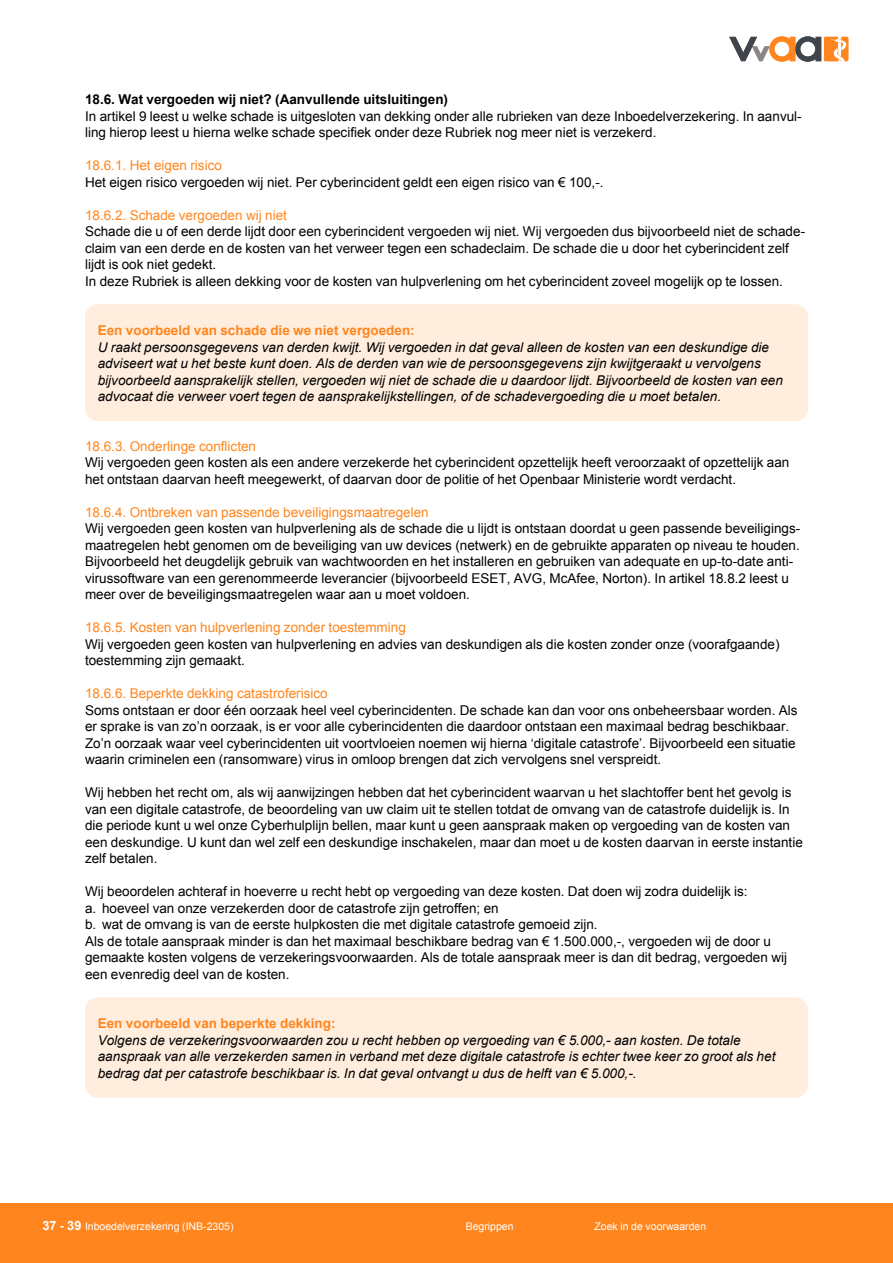
<style>
.page{position:relative;width:893px;height:1263px;background:#fff}
.page>*{position:absolute;margin:0;border:0;box-sizing:border-box;transform-origin:0 0}
.t1{font:13.5px/16.5px "Arial";color:#000}
.t2{font:italic 13.5px/16.5px "Arial";color:#000}
.t3{font:13.5px "Arial";color:#ff861e}
.t4{font:700 13.5px "Arial";color:#ff861e}
.t5{font:700 13.5px "Arial";color:#000}
.t6{font:10.5px "Arial";color:#fff}
.s1{font-weight:700;font-size:12.75px}
</style>
<div class="page">
<div style="left:0;top:1203px;width:893px;height:60px;background:#ff861e"></div>
<svg style="left:729px;top:36px;width:119px;height:26px"></svg>
<div style="left:85px;top:304px;width:723px;height:117px;background:#ffeddd;border-radius:13px"></div>
<div style="left:85px;top:997px;width:723px;height:101px;background:#ffeddd;border-radius:13px"></div>
<p class="t5" style="left:85px;top:91px;width:365px">18.6. Wat vergoeden wij niet? (Aanvullende uitsluitingen)</p>
<p class="t1" style="left:85px;top:108px;width:718px">In artikel 9 leest u welke schade is uitgesloten van dekking onder alle rubrieken van deze Inboedelverzekering. In aanvul&shy;ling hierop leest u hierna welke schade specifiek onder deze Rubriek nog meer niet is verzekerd.</p>
<p class="t3" style="left:85px;top:157px;width:138px">18.6.1. Het eigen risico</p>
<p class="t1" style="left:85px;top:174px;width:520px">Het eigen risico vergoeden wij niet. Per cyberincident geldt een eigen risico van € 100,-.</p>
<p class="t3" style="left:85px;top:206px;width:203px">18.6.2. Schade vergoeden wij niet</p>
<p class="t1" style="left:85px;top:223px;width:722px">Schade die u of een derde lijdt door een cyberincident vergoeden wij niet. Wij vergoeden dus bijvoorbeeld niet de schade&shy;claim van een derde en de kosten van het verweer tegen een schadeclaim. De schade die u door het cyberincident zelf lijdt is ook niet gedekt.<br>In deze Rubriek is alleen dekking voor de kosten van hulpverlening om het cyberincident zoveel mogelijk op te lossen.</p>
<p class="t4" style="left:98px;top:322px;width:318px">Een voorbeeld van schade die we niet vergoeden:</p>
<p class="t2" style="left:98px;top:339px;width:687px">U raakt persoonsgegevens van derden kwijt. Wij vergoeden in dat geval alleen de kosten van een deskundige die adviseert wat u het beste kunt doen. Als de derden van wie de persoonsgegevens zijn kwijtgeraakt u vervolgens bijvoorbeeld aansprakelijk stellen, vergoeden wij niet de schade die u daardoor lijdt. Bijvoorbeeld de kosten van een advocaat die verweer voert tegen de aansprakelijkstellingen, of de schadevergoeding die u moet betalen.</p>
<p class="t3" style="left:85px;top:437px;width:173px">18.6.3. Onderlinge conflicten</p>
<p class="t1" style="left:85px;top:454px;width:706px">Wij vergoeden geen kosten als een andere verzekerde het cyberincident opzettelijk heeft veroorzaakt of opzettelijk aan het ontstaan daarvan heeft meegewerkt, of daarvan door de politie of het Openbaar Ministerie wordt verdacht.</p>
<p class="t3" style="left:85px;top:503px;width:345px">18.6.4. Ontbreken van passende beveiligingsmaatregelen</p>
<p class="t1" style="left:85px;top:520px;width:717px">Wij vergoeden geen kosten van hulpverlening als de schade die u lijdt is ontstaan doordat u geen passende beveiligings&shy;maatregelen hebt genomen om de beveiliging van uw devices (netwerk) en de gebruikte apparaten op niveau te houden.<br>Bijvoorbeeld het deugdelijk gebruik van wachtwoorden en het installeren en gebruiken van adequate en up-to-date anti&shy;virussoftware van een gerenommeerde leverancier (bijvoorbeeld ESET, AVG, McAfee, Norton). In artikel 18.8.2 leest u meer over de beveiligingsmaatregelen waar aan u moet voldoen.</p>
<p class="t3" style="left:85px;top:619px;width:322px">18.6.5. Kosten van hulpverlening zonder toestemming</p>
<p class="t1" style="left:85px;top:636px;width:696px">Wij vergoeden geen kosten van hulpverlening en advies van deskundigen als die kosten zonder onze (voorafgaande) toestemming zijn gemaakt.</p>
<p class="t3" style="left:85px;top:685px;width:244px">18.6.6. Beperkte dekking catastroferisico</p>
<p class="t1" style="left:85px;top:702px;width:714px">Soms ontstaan er door één oorzaak heel veel cyberincidenten. De schade kan dan voor ons onbeheersbaar worden. Als er sprake is van zo’n oorzaak, is er voor alle cyberincidenten die daardoor ontstaan een maximaal bedrag beschikbaar.<br>Zo’n oorzaak waar veel cyberincidenten uit voortvloeien noemen wij hierna ‘digitale catastrofe’. Bijvoorbeeld een situatie waarin criminelen een (ransomware) virus in omloop brengen dat zich vervolgens snel verspreidt.</p>
<p class="t1" style="left:85px;top:784px;width:719px">Wij hebben het recht om, als wij aanwijzingen hebben dat het cyberincident waarvan u het slachtoffer bent het gevolg is van een digitale catastrofe, de beoordeling van uw claim uit te stellen totdat de omvang van de catastrofe duidelijk is. In die periode kunt u wel onze Cyberhulplijn bellen, maar kunt u geen aanspraak maken op vergoeding van de kosten van een deskundige. U kunt dan wel zelf een deskundige inschakelen, maar dan moet u de kosten daarvan in eerste instantie zelf betalen.</p>
<p class="t1" style="left:85px;top:883px;width:703px">Wij beoordelen achteraf in hoeverre u recht hebt op vergoeding van deze kosten. Dat doen wij zodra duidelijk is:<br>a. hoeveel van onze verzekerden door de catastrofe zijn getroffen; en<br>b. wat de omvang is van de eerste hulpkosten die met digitale catastrofe gemoeid zijn.<br>Als de totale aanspraak minder is dan het maximaal beschikbare bedrag van € 1.500.000,-, vergoeden wij de door u gemaakte kosten volgens de verzekeringsvoorwaarden. Als de totale aanspraak meer is dan dit bedrag, vergoeden wij een evenredig deel van de kosten.</p>
<p class="t4" style="left:98px;top:1015px;width:239px">Een voorbeeld van beperkte dekking:</p>
<p class="t2" style="left:98px;top:1032px;width:679px">Volgens de verzekeringsvoorwaarden zou u recht hebben op vergoeding van € 5.000,- aan kosten. De totale aanspraak van alle verzekerden samen in verband met deze digitale catastrofe is echter twee keer zo groot als het bedrag dat per catastrofe beschikbaar is. In dat geval ontvangt u dus de helft van € 5.000,-.</p>
<p class="t6" style="left:43px;top:1220px;width:193px"><span class="s1">37 - 39</span> Inboedelverzekering (INB-2305)</p>
<p class="t6" style="left:466px;top:1220px;width:49px">Begrippen</p>
<p class="t6" style="left:594px;top:1220px;width:113px">Zoek in de voorwaarden</p>
</div>
